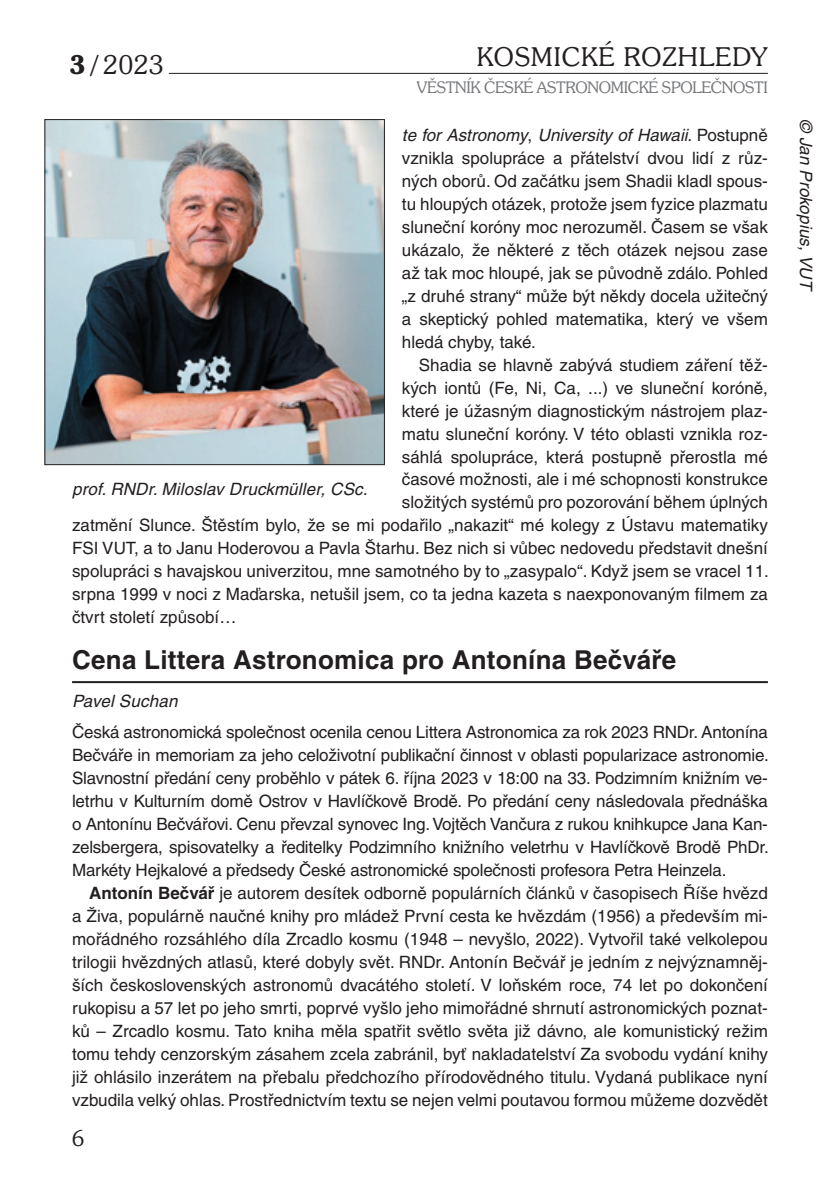
<style>
.page{position:relative;width:840px;height:1191px;background:#fff}
.page>*{position:absolute;margin:0;border:0;box-sizing:border-box;transform-origin:0 0}
.t1{font:700 26px "Helvetica CE";letter-spacing:.01em;color:#231f20}
.t2{font:300 26px "Souvenir IT Cby BTCE";letter-spacing:.04em;color:#231f20}
.t3{font:300 22px "Souvenir IT Cby BTCE";color:#231f20}
.t4{font:17px/23px "Helvetica CE";color:#231f20;text-align:justify}
.t5{font:italic 17px "Helvetica CE";letter-spacing:.01em;color:#231f20}
.t6{font:300 16px "Souvenir IT Cby BTCE";letter-spacing:-.02em;color:#76787b}
.s1{font-weight:600}
.s2{font-style:italic}
.s3{font-weight:700}
</style>
<div class="page">
<hr style="left:169px;top:73px;width:598px;height:1px;background:#231f20">
<hr style="left:72px;top:681px;width:695px;height:2px;background:#231f20">
<img style="left:46px;top:121px;width:336px;height:342px">
<div style="left:44px;top:119px;width:340px;height:346px;border:1px solid #231f20"></div>
<h1 class="t2" style="left:69px;top:48px;width:96px"><span class="s1">3 /</span> 2023</h1>
<h1 class="t2" style="left:476px;top:39px;width:292px">KOSMICKÉ ROZHLEDY</h1>
<p class="t6" style="left:416px;top:77px;width:352px">VĚSTNÍK ČESKÉ ASTRONOMICKÉ SPOLEČNOSTI</p>
<p class="t4" style="left:401px;top:123px;width:367px"><span class="s2">te for Astronomy</span>, <span class="s2">University of Hawaii</span>. Postupně vznikla spolupráce a přátelství dvou lidí z růz&shy;ných oborů. Od začátku jsem Shadii kladl spous&shy;tu hloupých otázek, protože jsem fyzice plazmatu sluneční koróny moc nerozuměl. Časem se však ukázalo, že některé z těch otázek nejsou zase až tak moc hloupé, jak se původně zdálo. Pohled „z druhé strany“ může být někdy docela užitečný a skeptický pohled matematika, který ve všem hledá chyby, také.</p>
<p class="t4" style="left:419px;top:353px;width:350px">Shadia se hlavně zabývá studiem záření těž-</p>
<p class="t4" style="left:401px;top:376px;width:367px">kých iontů (Fe, Ni, Ca, ...) ve sluneční koróně,</p>
<p class="t4" style="left:401px;top:399px;width:367px">které je úžasným diagnostickým nástrojem plaz-</p>
<p class="t4" style="left:401px;top:422px;width:367px">matu sluneční koróny. V této oblasti vznikla roz-</p>
<p class="t4" style="left:401px;top:445px;width:367px">sáhlá spolupráce, která postupně přerostla mé</p>
<p class="t4" style="left:401px;top:468px;width:367px">časové možnosti, ale i mé schopnosti konstrukce</p>
<p class="t4" style="left:401px;top:491px;width:367px">složitých systémů pro pozorování během úplných</p>
<p class="t4" style="left:72px;top:514px;width:697px">zatmění Slunce. Štěstím bylo, že se mi podařilo „nakazit“ mé kolegy z Ústavu matematiky</p>
<p class="t4" style="left:72px;top:537px;width:697px">FSI VUT, a to Janu Hoderovou a Pavla Štarhu. Bez nich si vůbec nedovedu představit dnešní</p>
<p class="t4" style="left:72px;top:560px;width:698px">spolupráci s havajskou univerzitou, mne samotného by to „zasypalo“. Když jsem se vracel 11.</p>
<p class="t4" style="left:72px;top:583px;width:697px">srpna 1999 v noci z Maďarska, netušil jsem, co ta jedna kazeta s naexponovaným filmem za</p>
<p class="t4" style="left:72px;top:606px;width:166px">čtvrt století způsobí…</p>
<h1 class="t1" style="left:72px;top:644px;width:605px">Cena Littera Astronomica pro Antonína Bečváře</h1>
<p class="t5" style="left:72px;top:691px;width:107px">Pavel Suchan</p>
<p class="t4" style="left:72px;top:720px;width:698px">Česká astronomická společnost ocenila cenou Littera Astronomica za rok 2023 RNDr. Antonína Bečváře in memoriam za jeho celoživotní publikační činnost v oblasti popularizace astronomie.<br>Slavnostní předání ceny proběhlo v pátek 6. října 2023 v 18:00 na 33. Podzimním knižním ve&shy;letrhu v Kulturním domě Ostrov v Havlíčkově Brodě. Po předání ceny následovala přednáška o Antonínu Bečvářovi. Cenu převzal synovec Ing. Vojtěch Vančura z rukou knihkupce Jana Kan&shy;zelsbergera, spisovatelky a ředitelky Podzimního knižního veletrhu v Havlíčkově Brodě PhDr.<br>Markéty Hejkalové a předsedy České astronomické společnosti profesora Petra Heinzela.</p>
<p class="t4" style="left:72px;top:881px;width:697px;text-indent:17px"><span class="s3">Antonín Bečvář</span> je autorem desítek odborně populárních článků v časopisech Říše hvězd a Živa, populárně naučné knihy pro mládež První cesta ke hvězdám (1956) a především mi&shy;mořádného rozsáhlého díla Zrcadlo kosmu (1948 – nevyšlo, 2022). Vytvořil také velkolepou trilogii hvězdných atlasů, které dobyly svět. RNDr. Antonín Bečvář je jedním z nejvýznamněj&shy;ších československých astronomů dvacátého století. V loňském roce, 74 let po dokončení rukopisu a 57 let po jeho smrti, poprvé vyšlo jeho mimořádné shrnutí astronomických poznat&shy;ků – Zrcadlo kosmu. Tato kniha měla spatřit světlo světa již dávno, ale komunistický režim tomu tehdy cenzorským zásahem zcela zabránil, byť nakladatelství Za svobodu vydání knihy již ohlásilo inzerátem na přebalu předchozího přírodovědného titulu. Vydaná publikace nyní vzbudila velký ohlas. Prostřednictvím textu se nejen velmi poutavou formou můžeme dozvědět</p>
<p class="t5" style="left:72px;top:479px;width:297px">prof. RNDr. Miloslav Druckmüller, CSc.</p>
<p class="t3" style="left:72px;top:1124px;width:14px">6</p>
<p class="t5" style="left:815px;top:119px;width:174px;rotate:90deg">© Jan Prokopius, VUT</p>
</div>
